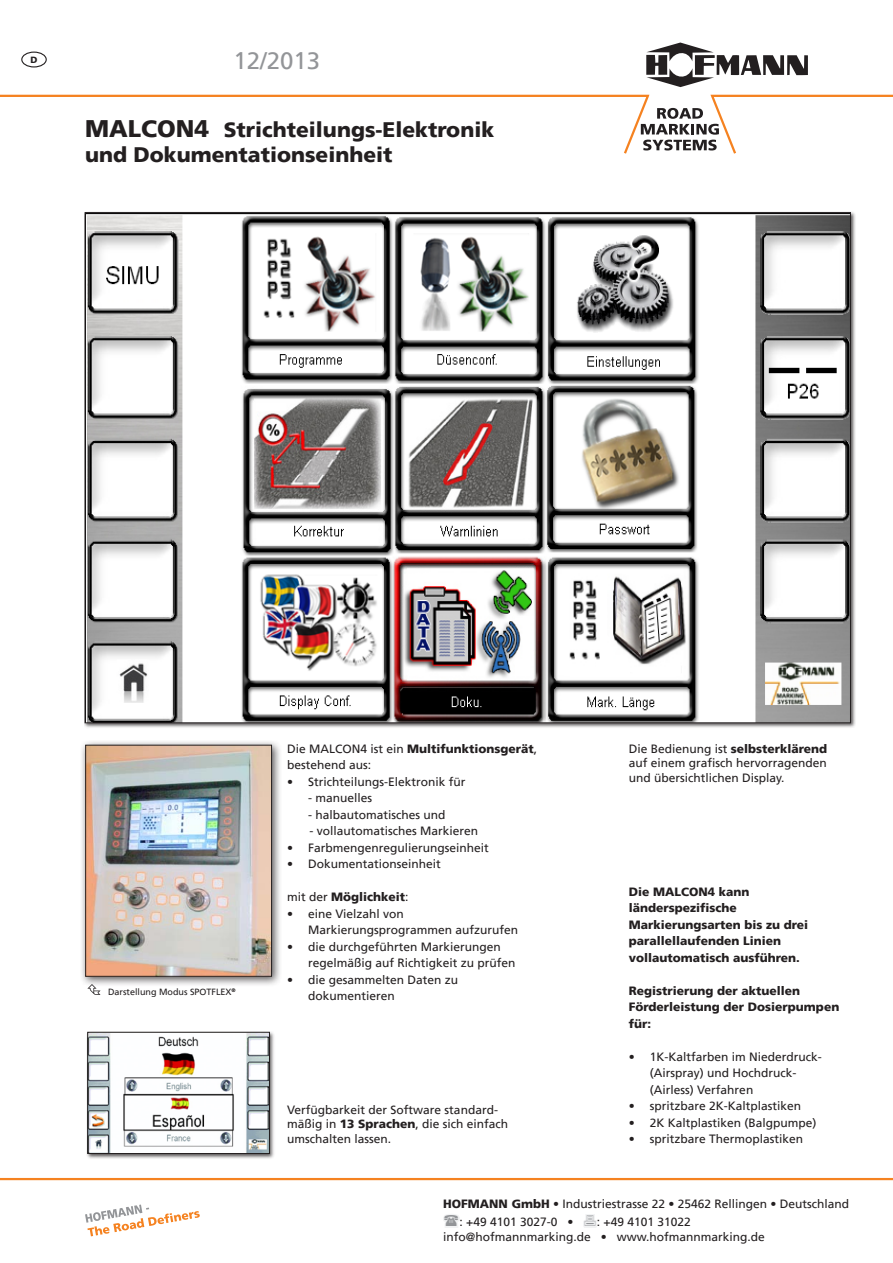
<style>
.page{position:relative;width:893px;height:1263px;background:#fff}
.page>*{position:absolute;margin:0;border:0;box-sizing:border-box;transform-origin:0 0}
.t1{font:24px "Frutiger";color:#939598}
.t2{font:900 21px/25.2px "Frutiger";color:#231f20}
.t3{font:12px/16.5px "Frutiger";color:#231f20}
.t4{font:900 12px/16.5px "Frutiger";color:#231f20}
.t5{font:9px "Frutiger";color:#231f20}
.t6{font:900 9px "Frutiger";color:#231f20}
.s1{font-size:24px}
.s2{font-weight:900}
.s3{font-weight:400}
</style>
<div class="page">
<img style="left:87px;top:214px;width:762px;height:507px">
<svg style="left:646px;top:43px;width:162px;height:44px"></svg>
<svg style="left:0;top:94px;width:893px;height:60px"></svg>
<hr style="left:0;top:1178px;width:893px;height:2px;background:#f58220">
<svg style="left:85px;top:1204px;width:115px;height:32px"></svg>
<div style="left:21px;top:52px;width:26px;height:16px;border:1px solid #231f20;border-radius:50%"></div>
<div style="left:86px;top:1031px;width:189px;height:128px;background:#231f20;opacity:.75"></div>
<img style="left:90px;top:1034px;width:178px;height:118px">
<div style="left:88px;top:1032px;width:182px;height:122px;border:1px solid #231f20"></div>
<div style="left:79px;top:739px;width:203px;height:248px;background:#231f20;opacity:.75"></div>
<img style="left:87px;top:747px;width:183px;height:227px">
<div style="left:85px;top:745px;width:187px;height:231px;border:1px solid #231f20"></div>
<svg style="left:87px;top:984px;width:14px;height:11px"></svg>
<svg style="left:443px;top:1214px;width:17px;height:14px"></svg>
<svg style="left:583px;top:1214px;width:14px;height:14px"></svg>
<p class="t6" style="left:31px;top:54px;width:9px">D</p>
<p class="t1" style="left:233px;top:46px;width:88px">12/2013</p>
<p class="t2" style="left:85px;top:117px;width:411px"><span class="s1">MALCON4</span> Strichteilungs-Elektronik und Dokumentationseinheit</p>
<p class="t5" style="left:108px;top:986px;width:129px">Darstellung Modus SPOTFLEX<sup>®</sup></p>
<p class="t3" style="left:287px;top:740px;width:252px">Die MALCON4 ist ein <span class="s2">Multifunktionsgerät</span>, bestehend aus:</p>
<p class="t3" style="left:287px;top:773px;width:180px">• Strichteilungs-Elektronik für</p>
<p class="t3" style="left:308px;top:790px;width:66px">- manuelles</p>
<p class="t3" style="left:308px;top:806px;width:139px">- halbautomatisches und</p>
<p class="t3" style="left:310px;top:823px;width:170px">- vollautomatisches Markieren</p>
<p class="t3" style="left:287px;top:839px;width:203px">• Farbmengenregulierungseinheit</p>
<p class="t3" style="left:287px;top:856px;width:155px">• Dokumentationseinheit</p>
<p class="t4" style="left:287px;top:889px;width:123px"><span class="s3">mit der</span> Möglichkeit<span class="s3">:</span></p>
<p class="t3" style="left:308px;top:905px;width:212px;text-indent:-21px">• eine Vielzahl von<br>Markierungsprogrammen aufzurufen</p>
<p class="t3" style="left:308px;top:938px;width:209px;text-indent:-21px">• die durchgeführten Markierungen regelmäßig auf Richtigkeit zu prüfen</p>
<p class="t3" style="left:308px;top:971px;width:152px;text-indent:-21px">• die gesammelten Daten zu dokumentieren</p>
<p class="t3" style="left:287px;top:1103px;width:223px;line-height:14.4px">Verfügbarkeit der Software standard&shy;mäßig in <span class="s2">13 Sprachen</span>, die sich einfach umschalten lassen.</p>
<p class="t3" style="left:629px;top:741px;width:200px;line-height:14.4px;text-align:justify">Die Bedienung ist <span class="s2">selbsterklärend </span>auf einem grafisch hervorragenden und übersichtlichen Display.</p>
<p class="t4" style="left:629px;top:883px;width:181px">Die MALCON4 kann länderspezifische<br>Markierungsarten bis zu drei parallellaufenden Linien vollautomatisch ausführen.</p>
<p class="t4" style="left:629px;top:982px;width:212px">Registrierung der aktuellen<br>Förderleistung der Dosierpumpen für:</p>
<p class="t3" style="left:650px;top:1048px;width:174px;text-indent:-21px">• 1K-Kaltfarben im Niederdruck-(Airspray) und Hochdruck-(Airless) Verfahren</p>
<p class="t3" style="left:629px;top:1098px;width:174px">• spritzbare 2K-Kaltplastiken</p>
<p class="t3" style="left:629px;top:1114px;width:189px">• 2K Kaltplastiken (Balgpumpe)</p>
<p class="t3" style="left:629px;top:1131px;width:176px">• spritzbare Thermoplastiken</p>
<p class="t3" style="left:443px;top:1196px;width:407px"><span class="s2">HOFMANN GmbH</span> • Industriestrasse 22 • 25462 Rellingen • Deutschland</p>
<p class="t3" style="left:460px;top:1214px;width:115px">: +49 4101 3027-0 •</p>
<p class="t3" style="left:597px;top:1214px;width:95px">: +49 4101 31022</p>
<p class="t3" style="left:443px;top:1228px;width:323px">info@hofmannmarking.de • www.hofmannmarking.de</p>
</div>
